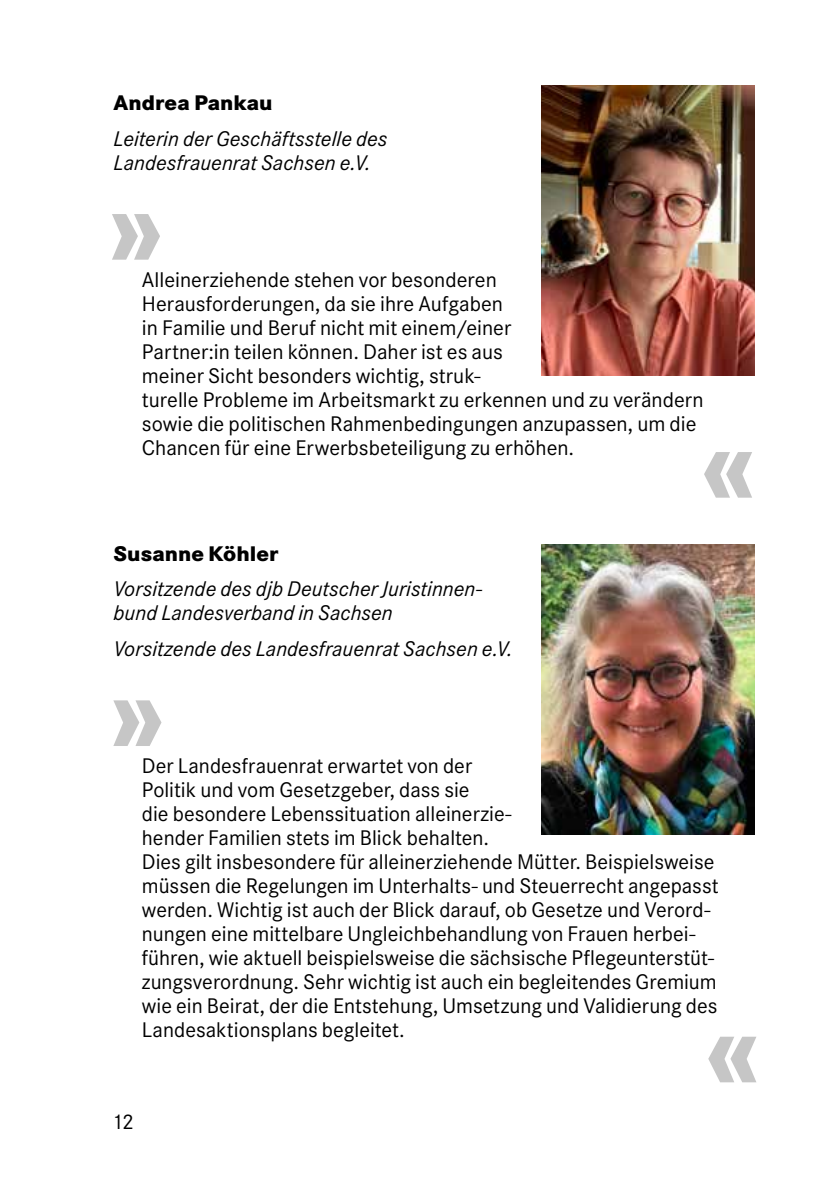
<style>
.page{position:relative;width:840px;height:1191px;background:#fff}
.page>*{position:absolute;margin:0;border:0;box-sizing:border-box;transform-origin:0 0}
.t1{font:800 96px "Corporate S Pro";color:#c6c6c6}
.t2{font:22px/24px "Corporate S Pro";color:#000}
.t3{font:italic 22px/24px "Corporate S Pro";color:#000}
.t4{font:800 22px "Corporate S Pro";color:#000}
</style>
<div class="page">
<img style="left:541px;top:544px;width:213px;height:291px">
<img style="left:541px;top:85px;width:213px;height:290px">
<p class="t4" style="left:113px;top:85px;width:160px">Andrea Pankau</p>
<p class="t3" style="left:113px;top:125px;width:275px">Leiterin der Geschäftsstelle des<br>Landesfrauenrat Sachsen e.V.</p>
<h1 class="t1" style="left:106px;top:150px;width:57px">»</h1>
<p class="t2" style="left:142px;top:266px;width:563px">Alleinerziehende stehen vor besonderen<br>Herausforderungen, da sie ihre Aufgaben<br>in Familie und Beruf nicht mit einem/einer<br>Partner:in teilen können. Daher ist es aus<br>meiner Sicht besonders wichtig, struk-<br>turelle Probleme im Arbeitsmarkt zu erkennen und zu verändern sowie die politischen Rahmenbedingungen anzupassen, um die Chancen für eine Erwerbsbeteiligung zu erhöhen.</p>
<p class="t4" style="left:113px;top:536px;width:166px">Susanne Köhler</p>
<p class="t3" style="left:113px;top:575px;width:370px">Vorsitzende des djb Deutscher Juristinnen&shy;bund Landesverband in Sachsen</p>
<p class="t3" style="left:113px;top:635px;width:400px">Vorsitzende des Landesfrauenrat Sachsen e.V.</p>
<h1 class="t1" style="left:108px;top:636px;width:57px">»</h1>
<p class="t2" style="left:142px;top:752px;width:578px">Der Landesfrauenrat erwartet von der<br>Politik und vom Gesetzgeber, dass sie<br>die besondere Lebenssituation alleinerzie-<br>hender Familien stets im Blick behalten.<br>Dies gilt insbesondere für alleinerziehende Mütter. Beispielsweise müssen die Regelungen im Unterhalts- und Steuerrecht angepasst werden. Wichtig ist auch der Blick darauf, ob Gesetze und Verord&shy;nungen eine mittelbare Ungleichbehandlung von Frauen herbei&shy;führen, wie aktuell beispielsweise die sächsische Pflegeunterstüt&shy;zungsverordnung. Sehr wichtig ist auch ein begleitendes Gremium wie ein Beirat, der die Entstehung, Umsetzung und Validierung des Landesaktionsplans begleitet.</p>
<p class="t2" style="left:111px;top:1108px;width:24px">12</p>
</div>
